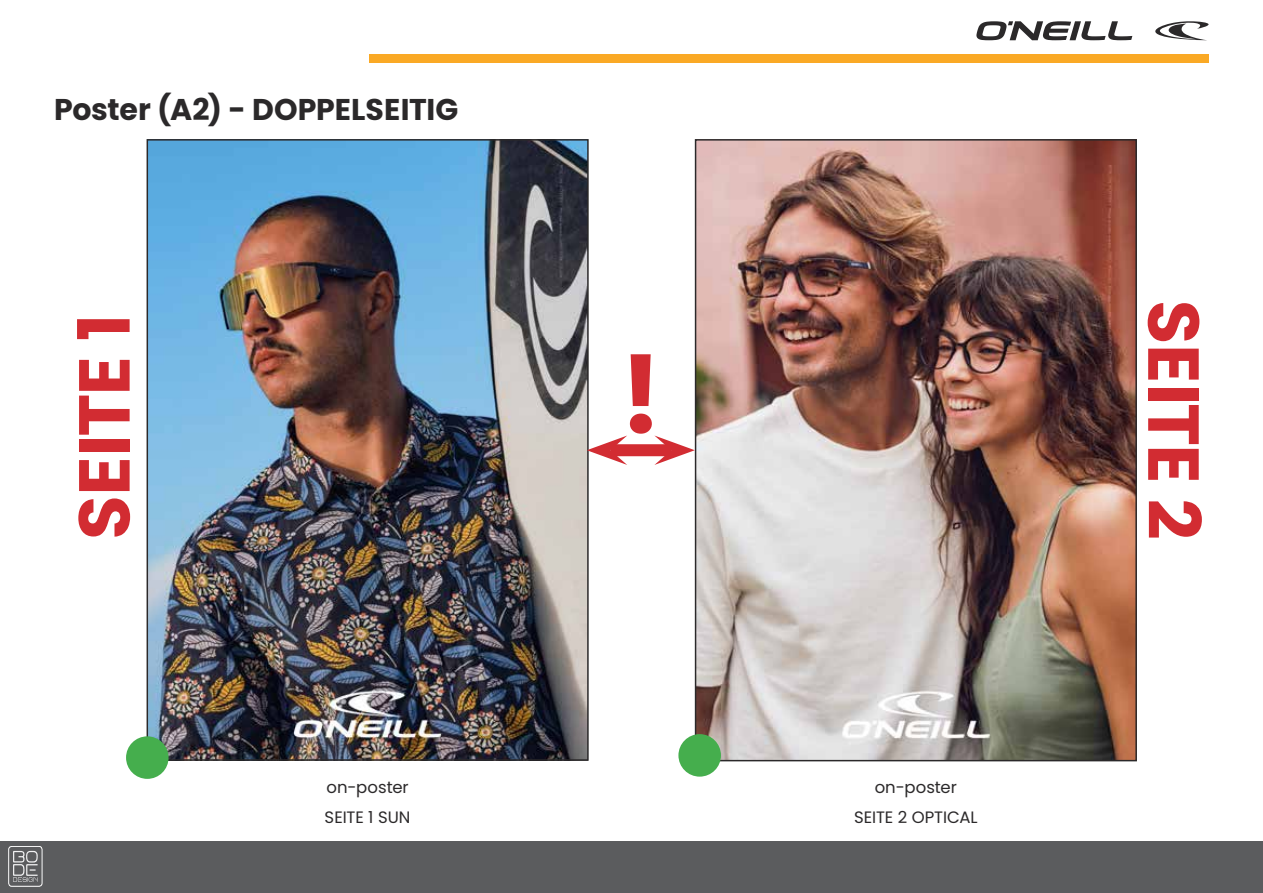
<style>
.page{position:relative;width:1263px;height:893px;background:#fff}
.page>*{position:absolute;margin:0;border:0;box-sizing:border-box;transform-origin:0 0}
.t1{font:700 108px "Poppins";color:#d22c32}
.t2{font:700 72px "Poppins";letter-spacing:-.01em;color:#d22c32}
.t3{font:700 30px "Poppins";letter-spacing:-.005em;color:#2b292a}
.t4{font:16.5px/29.7px "Poppins";letter-spacing:-.005em;color:#2b292a;text-align:center}
</style>
<div class="page">
<div style="left:0;top:842px;width:1263px;height:51px;background:#5b5c5e"></div>
<div style="left:369px;top:54px;width:840px;height:9px;background:#faa925"></div>
<div style="left:9px;top:846px;width:33px;height:40px;border:1px solid #fff;border-radius:3px"></div>
<svg style="left:13px;top:851px;width:25px;height:31px"></svg>
<img style="left:698px;top:142px;width:436px;height:616px">
<div style="left:695px;top:139px;width:442px;height:622px;border:2px solid #2b292a"></div>
<div style="left:678px;top:734px;width:43px;height:43px;background:#45ae4d;border-radius:50%"></div>
<svg style="left:976px;top:21px;width:156px;height:19px"></svg>
<svg style="left:1155px;top:21px;width:54px;height:19px"></svg>
<img style="left:150px;top:142px;width:436px;height:616px">
<div style="left:147px;top:139px;width:442px;height:622px;border:2px solid #2b292a"></div>
<div style="left:126px;top:736px;width:43px;height:43px;background:#45ae4d;border-radius:50%"></div>
<div style="left:610px;top:444px;width:61px;height:12px;background:#d22c32"></div>
<svg style="left:587px;top:435px;width:40px;height:30px"></svg>
<svg style="left:654px;top:435px;width:41px;height:30px"></svg>
<h3 class="t3" style="left:54px;top:91px;width:406px">Poster (A2) - DOPPELSEITIG</h3>
<h2 class="t2" style="left:61px;top:540px;width:227px;rotate:-90deg">SEITE 1</h2>
<p class="t4" style="left:325px;top:772px;width:87px;text-align:left">on-poster<br>SEITE 1 SUN</p>
<h1 class="t1" style="left:620px;top:330px;width:44px">!</h1>
<p class="t4" style="left:854px;top:772px;width:125px">on-poster<br>SEITE 2 OPTICAL</p>
<h2 class="t2" style="left:1216px;top:300px;width:241px;rotate:90deg">SEITE 2</h2>
</div>
